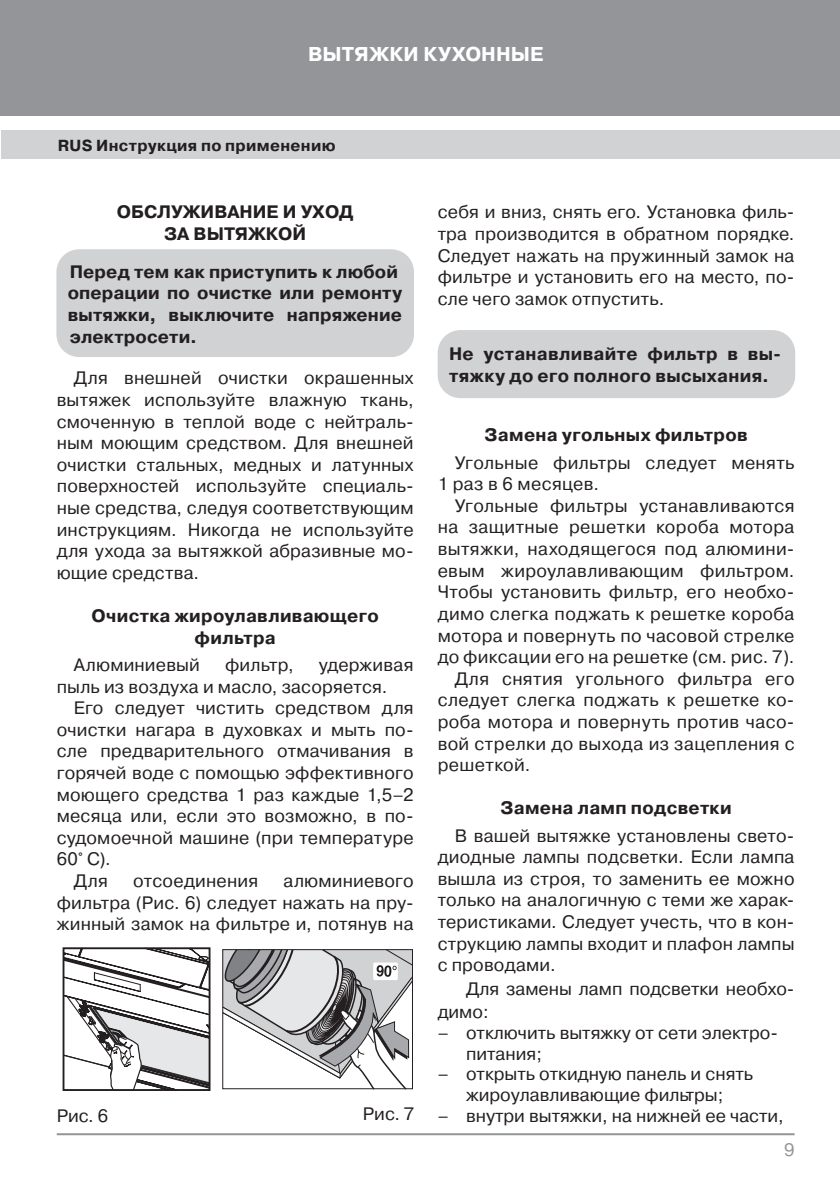
<style>
.page{position:relative;width:840px;height:1191px;background:#fff}
.page>*{position:absolute;margin:0;border:0;box-sizing:border-box;transform-origin:0 0}
.t1{font:700 20px "Pragmatica C";letter-spacing:.005em;color:#fff}
.t2{font:18px/21.6px "Pragmatica C";letter-spacing:.015em;color:#231f20;text-align:justify}
.t3{font:700 18px/21.6px "Pragmatica C";letter-spacing:.01em;color:#231f20;text-align:center}
.t4{font:18px "Pragmatica C";color:#939598}
.t5{font:700 16px "Pragmatica C";letter-spacing:.02em;color:#231f20}
</style>
<div class="page">
<div style="left:0;top:0;width:839px;height:116px;background:#939598"></div>
<div style="left:1px;top:130px;width:838px;height:29px;background:#d1d2d4"></div>
<hr style="left:57px;top:1133px;width:737px;height:2px;background:#939598">
<div style="left:56px;top:249px;width:358px;height:108px;background:#d1d2d4;border-radius:23px"></div>
<div style="left:437px;top:330px;width:357px;height:68px;background:#d1d2d4;border-radius:23px"></div>
<svg style="left:66px;top:947px;width:145px;height:144px"></svg>
<div style="left:63px;top:947px;width:147px;height:144px;border:2px solid #231f20"></div>
<svg style="left:222px;top:949px;width:190px;height:141px"></svg>
<p class="t1" style="left:308px;top:43px;width:237px">ВЫТЯЖКИ КУХОННЫЕ</p>
<p class="t5" style="left:58px;top:136px;width:279px">RUS Инструкция по применению</p>
<p class="t3" style="left:117px;top:201px;width:238px">ОБСЛУЖИВАНИЕ И УХОД<br>ЗА ВЫТЯЖКОЙ</p>
<p class="t3" style="left:68px;top:261px;width:335px;text-align:left">Перед тем как приступить к любой операции по очистке или ремонту вытяжки, выключите напряжение электросети.</p>
<p class="t2" style="left:57px;top:367px;width:358px;text-indent:17px">Для внешней очистки окрашенных вытяжек используйте влажную ткань, смоченную в теплой воде с нейтраль&shy;ным моющим средством. Для внешней очистки стальных, медных и латунных поверхностей используйте специаль&shy;ные средства, следуя соответствующим инструкциям. Никогда не используйте для ухода за вытяжкой абразивные мо&shy;ющие средства.</p>
<p class="t3" style="left:92px;top:605px;width:288px">Очистка жироулавливающего фильтра</p>
<p class="t2" style="left:74px;top:654px;width:128px">Алюминиевый</p>
<p class="t2" style="left:225px;top:654px;width:70px">фильтр,</p>
<p class="t2" style="left:57px;top:654px;width:358px;text-indent:262px">удерживая пыль из воздуха и масло, засоряется.</p>
<p class="t2" style="left:74px;top:697px;width:341px">Его следует чистить средством для</p>
<p class="t2" style="left:57px;top:719px;width:358px">очистки нагара в духовках и мыть по-</p>
<p class="t2" style="left:57px;top:740px;width:358px">сле предварительного отмачивания в</p>
<p class="t2" style="left:57px;top:762px;width:358px">горячей воде с помощью эффективного</p>
<p class="t2" style="left:57px;top:783px;width:358px">моющего средства 1 раз каждые 1,5–2</p>
<p class="t2" style="left:57px;top:805px;width:358px">месяца или, если это возможно, в по-</p>
<p class="t2" style="left:57px;top:827px;width:358px">судомоечной машине (при температуре</p>
<p class="t2" style="left:57px;top:848px;width:56px">60° С).</p>
<p class="t2" style="left:74px;top:870px;width:36px">Для</p>
<p class="t2" style="left:133px;top:870px;width:126px">отсоединения</p>
<p class="t2" style="left:57px;top:870px;width:358px;text-indent:227px">алюминиевого фильтра (Рис. 6) следует нажать на пру&shy;жинный замок на фильтре и, потянув на</p>
<p class="t2" style="left:437px;top:201px;width:358px">себя и вниз, снять его. Установка филь&shy;тра производится в обратном порядке.<br>Следует нажать на пружинный замок на фильтре и установить его на место, по&shy;сле чего замок отпустить.</p>
<p class="t3" style="left:449px;top:343px;width:333px;text-align:left">Не устанавливайте фильтр в вы&shy;тяжку до его полного высыхания.</p>
<p class="t3" style="left:484px;top:424px;width:264px">Замена угольных фильтров</p>
<p class="t2" style="left:437px;top:452px;width:358px;text-indent:17px">Угольные фильтры следует менять<br>1 раз в 6 месяцев.</p>
<p class="t2" style="left:454px;top:495px;width:341px">Угольные фильтры устанавливаются</p>
<p class="t2" style="left:437px;top:516px;width:358px">на защитные решетки короба мотора</p>
<p class="t2" style="left:437px;top:538px;width:358px">вытяжки, находящегося под алюмини-</p>
<p class="t2" style="left:437px;top:560px;width:358px">евым жироулавливающим фильтром.</p>
<p class="t2" style="left:437px;top:581px;width:358px">Чтобы установить фильтр, его необхо-</p>
<p class="t2" style="left:437px;top:603px;width:358px">димо слегка поджать к решетке короба</p>
<p class="t2" style="left:437px;top:624px;width:358px">мотора и повернуть по часовой стрелке</p>
<p class="t2" style="left:437px;top:646px;width:358px">до фиксации его на решетке (см. рис. 7).</p>
<p class="t2" style="left:454px;top:668px;width:341px">Для снятия угольного фильтра его</p>
<p class="t2" style="left:437px;top:689px;width:358px">следует слегка поджать к решетке ко-</p>
<p class="t2" style="left:437px;top:711px;width:358px">роба мотора и повернуть против часо-</p>
<p class="t2" style="left:437px;top:732px;width:358px">вой стрелки до выхода из зацепления с</p>
<p class="t2" style="left:437px;top:754px;width:94px">решеткой.</p>
<p class="t3" style="left:500px;top:797px;width:232px">Замена ламп подсветки</p>
<p class="t2" style="left:437px;top:824px;width:358px;text-indent:17px">В вашей вытяжке установлены свето&shy;диодные лампы подсветки. Если лампа вышла из строя, то заменить ее можно только на аналогичную с теми же харак&shy;теристиками. Следует учесть, что в кон&shy;струкцию лампы входит и плафон лампы с проводами.</p>
<p class="t2" style="left:437px;top:977px;width:358px;line-height:23.6px;text-indent:28px">Для замены ламп подсветки необхо&shy;димо:</p>
<p class="t2" style="left:466px;top:1022px;width:313px;line-height:20.8px;text-indent:-28px">– отключить вытяжку от сети электро&shy;питания;</p>
<p class="t2" style="left:437px;top:1064px;width:317px;line-height:20.8px;text-align:center">– открыть откидную панель и снять жироулавливающие фильтры;</p>
<p class="t2" style="left:57px;top:1105px;width:53px">Рис. 6</p>
<p class="t2" style="left:362px;top:1103px;width:53px">Рис. 7</p>
<p class="t2" style="left:437px;top:1105px;width:347px">– внутри вытяжки, на нижней ее части,</p>
<p class="t4" style="left:783px;top:1139px;width:12px">9</p>
</div>
